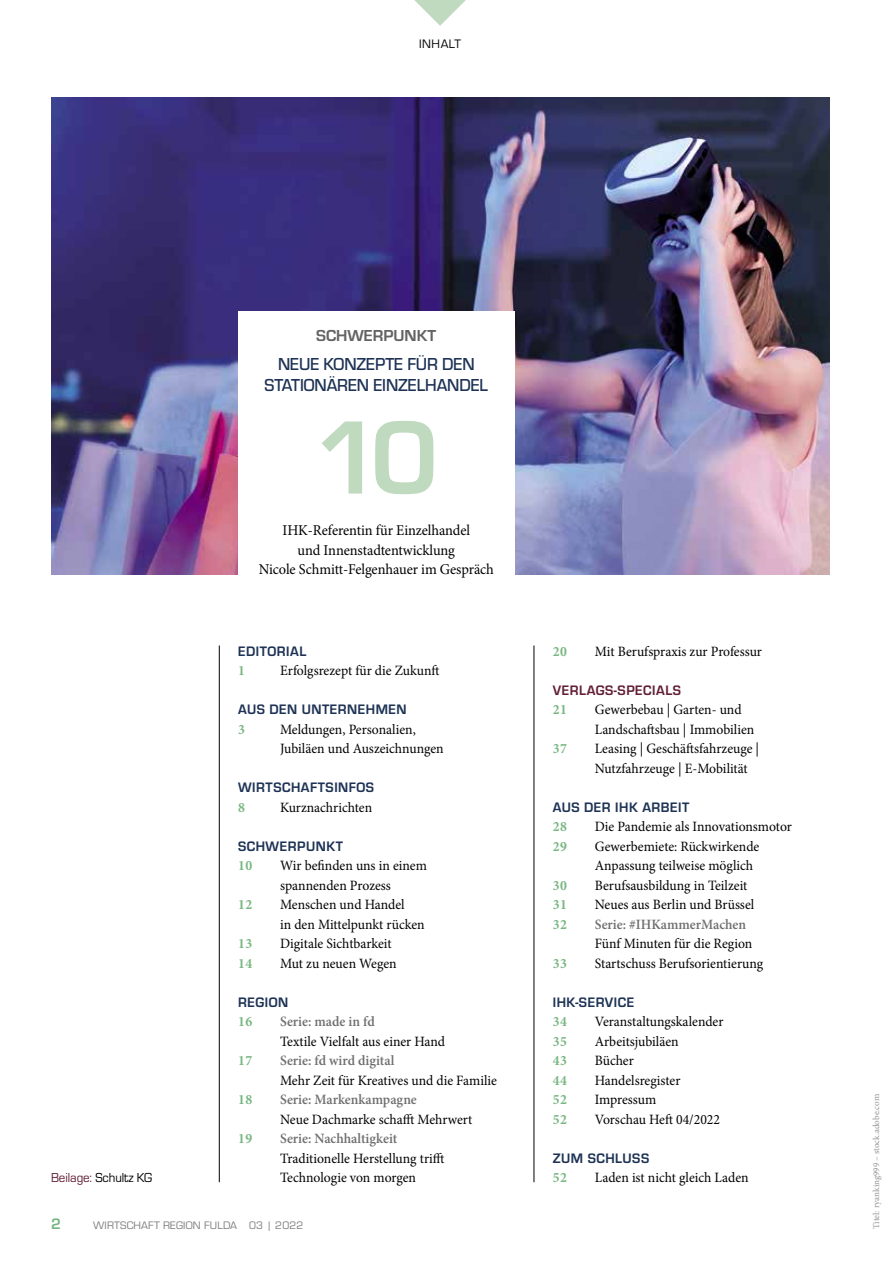
<style>
.page{position:relative;width:893px;height:1263px;background:#fff}
.page>*{position:absolute;margin:0;border:0;box-sizing:border-box;transform-origin:0 0}
.t1{font:700 108px "Eurostile T";color:#bfdabe}
.t2{font:500 18px/21px "Eurostile T";letter-spacing:-.005em;color:#1d3254;text-align:center;scale:.95 1}
.t3{font:700 16.5px "Eurostile T";color:#636363}
.t4{font:700 15.75px "Eurostile T";color:#78b781}
.t5{font:15px/19.5px "Minion Pro";letter-spacing:-.005em;color:#000;text-align:center;scale:.96 1}
.t6{font:14.25px/19.5px "Minion Pro";color:#000;scale:.96 1}
.t7{font:700 14.25px "Eurostile T";letter-spacing:.04em;color:#1d3254;scale:.96 1}
.t8{font:600 14.25px "Minion Pro";color:#6f6f6f;scale:.96 1}
.t9{font:700 14.25px "Minion Pro";letter-spacing:.04em;color:#78b781;scale:.96 1}
.t10{font:700 14.25px "Eurostile T";letter-spacing:.04em;color:#621f36;scale:.96 1}
.t11{font:13.5px "Eurostile T";letter-spacing:-.005em;color:#000;scale:.96 1}
.t12{font:12.75px "Eurostile T";letter-spacing:.04em;color:#000}
.t13{font:11.25px "Eurostile T";letter-spacing:.02em;color:#7c7c7c}
.t14{font:9px "Minion Pro";color:#939393}
.s1{color:#621f36}
</style>
<div class="page">
<img style="left:51px;top:98px;width:778px;height:476px">
<svg style="left:414px;top:0;width:52px;height:26px"></svg>
<div style="left:238px;top:311px;width:276px;height:264px;background:#fff"></div>
<hr style="left:534px;top:645px;width:1px;height:537px;background:#000">
<hr style="left:219px;top:645px;width:1px;height:537px;background:#000">
<p class="t12" style="left:419px;top:37px;width:43px">INHALT</p>
<p class="t3" style="left:316px;top:326px;width:122px">SCHWERPUNKT</p>
<p class="t2" style="left:265px;top:354px;width:237px">NEUE KONZEPTE FÜR DEN<br>STATIONÄREN EINZELHANDEL</p>
<h1 class="t1" style="left:314px;top:399px;width:125px">10</h1>
<p class="t5" style="left:259px;top:521px;width:246px">IHK-Referentin für Einzelhandel<br>und Innenstadtentwicklung<br>Nicole Schmitt-Felgenhauer im Gespräch</p>
<p class="t9" style="left:553px;top:641px;width:16px">20</p>
<p class="t6" style="left:595px;top:641px;width:176px">Mit Berufspraxis zur Professur</p>
<p class="t10" style="left:553px;top:682px;width:135px">VERLAGS-SPECIALS</p>
<p class="t9" style="left:553px;top:699px;width:16px">21</p>
<p class="t6" style="left:595px;top:700px;width:168px">Gewerbebau | Garten- und<br>Landschaftsbau | Immobilien</p>
<p class="t9" style="left:553px;top:738px;width:16px">37</p>
<p class="t6" style="left:595px;top:739px;width:173px">Leasing | Geschäftsfahrzeuge |<br>Nutzfahrzeuge | E-Mobilität</p>
<p class="t7" style="left:553px;top:799px;width:144px">AUS DER IHK ARBEIT</p>
<p class="t9" style="left:553px;top:816px;width:16px">28</p>
<p class="t6" style="left:595px;top:817px;width:207px">Die Pandemie als Innovationsmotor</p>
<p class="t9" style="left:553px;top:836px;width:16px">29</p>
<p class="t6" style="left:595px;top:836px;width:173px">Gewerbemiete: Rückwirkende<br>Anpassung teilweise möglich</p>
<p class="t9" style="left:553px;top:875px;width:16px">30</p>
<p class="t6" style="left:595px;top:875px;width:160px">Berufsausbildung in Teilzeit</p>
<p class="t9" style="left:553px;top:894px;width:16px">31</p>
<p class="t6" style="left:595px;top:895px;width:168px">Neues aus Berlin und Brüssel</p>
<p class="t9" style="left:553px;top:914px;width:16px">32</p>
<p class="t8" style="left:595px;top:914px;width:159px">Serie: #IHKammerMachen</p>
<p class="t6" style="left:595px;top:934px;width:166px">Fünf Minuten für die Region</p>
<p class="t9" style="left:553px;top:953px;width:16px">33</p>
<p class="t6" style="left:595px;top:953px;width:177px">Startschuss Berufsorientierung</p>
<p class="t7" style="left:553px;top:994px;width:86px">IHK-SERVICE</p>
<p class="t9" style="left:553px;top:1011px;width:16px">34</p>
<p class="t6" style="left:595px;top:1012px;width:136px">Veranstaltungskalender</p>
<p class="t9" style="left:553px;top:1031px;width:16px">35</p>
<p class="t6" style="left:595px;top:1031px;width:89px">Arbeitsjubiläen</p>
<p class="t9" style="left:553px;top:1050px;width:16px">43</p>
<p class="t6" style="left:595px;top:1051px;width:42px">Bücher</p>
<p class="t9" style="left:553px;top:1070px;width:16px">44</p>
<p class="t6" style="left:595px;top:1070px;width:91px">Handelsregister</p>
<p class="t9" style="left:553px;top:1089px;width:16px">52</p>
<p class="t6" style="left:595px;top:1090px;width:66px">Impressum</p>
<p class="t9" style="left:553px;top:1109px;width:16px">52</p>
<p class="t6" style="left:595px;top:1109px;width:132px">Vorschau Heft 04/2022</p>
<p class="t7" style="left:553px;top:1150px;width:102px">ZUM SCHLUSS</p>
<p class="t7" style="left:238px;top:643px;width:73px">EDITORIAL</p>
<p class="t9" style="left:238px;top:660px;width:9px">1</p>
<p class="t6" style="left:280px;top:661px;width:168px">Erfolgsrezept für die Zukunft</p>
<p class="t7" style="left:238px;top:702px;width:177px">AUS DEN UNTERNEHMEN</p>
<p class="t9" style="left:238px;top:719px;width:9px">3</p>
<p class="t6" style="left:280px;top:719px;width:172px">Meldungen, Personalien,<br>Jubiläen und Auszeichnungen</p>
<p class="t7" style="left:238px;top:780px;width:143px">WIRTSCHAFTSINFOS</p>
<p class="t9" style="left:238px;top:797px;width:9px">8</p>
<p class="t6" style="left:280px;top:797px;width:97px">Kurznachrichten</p>
<p class="t7" style="left:238px;top:838px;width:111px">SCHWERPUNKT</p>
<p class="t9" style="left:238px;top:855px;width:16px">10</p>
<p class="t6" style="left:280px;top:856px;width:154px">Wir befinden uns in einem spannenden Prozess</p>
<p class="t9" style="left:238px;top:894px;width:16px">12</p>
<p class="t6" style="left:280px;top:895px;width:152px">Menschen und Handel<br>in den Mittelpunkt rücken</p>
<p class="t9" style="left:238px;top:933px;width:16px">13</p>
<p class="t6" style="left:280px;top:934px;width:118px">Digitale Sichtbarkeit</p>
<p class="t9" style="left:238px;top:953px;width:16px">14</p>
<p class="t6" style="left:280px;top:953px;width:123px">Mut zu neuen Wegen</p>
<p class="t7" style="left:238px;top:994px;width:54px">REGION</p>
<p class="t9" style="left:238px;top:1011px;width:16px">16</p>
<p class="t8" style="left:280px;top:1012px;width:100px">Serie: made in fd</p>
<p class="t6" style="left:280px;top:1031px;width:173px">Textile Vielfalt aus einer Hand</p>
<p class="t9" style="left:238px;top:1050px;width:16px">17</p>
<p class="t8" style="left:280px;top:1051px;width:121px">Serie: fd wird digital</p>
<p class="t6" style="left:280px;top:1070px;width:227px">Mehr Zeit für Kreatives und die Familie</p>
<p class="t9" style="left:238px;top:1089px;width:16px">18</p>
<p class="t8" style="left:280px;top:1090px;width:144px">Serie: Markenkampagne</p>
<p class="t6" style="left:280px;top:1109px;width:202px">Neue Dachmarke schafft Mehrwert</p>
<p class="t9" style="left:238px;top:1128px;width:16px">19</p>
<p class="t8" style="left:280px;top:1129px;width:124px">Serie: Nachhaltigkeit</p>
<p class="t6" style="left:280px;top:1148px;width:173px">Traditionelle Herstellung trifft<br>Technologie von morgen</p>
<p class="t11" style="left:51px;top:1170px;width:107px"><span class="s1">Beilage:</span> Schultz KG</p>
<p class="t9" style="left:553px;top:1167px;width:16px">52</p>
<p class="t6" style="left:595px;top:1168px;width:162px">Laden ist nicht gleich Laden</p>
<p class="t4" style="left:51px;top:1215px;width:11px">2</p>
<p class="t13" style="left:93px;top:1219px;width:212px">WIRTSCHAFT REGION FULDA 03 | 2022</p>
<p class="t14" style="left:870px;top:1229px;width:137px;rotate:-90deg">Titel: ryanking999 – stock.adobe.com</p>
</div>
